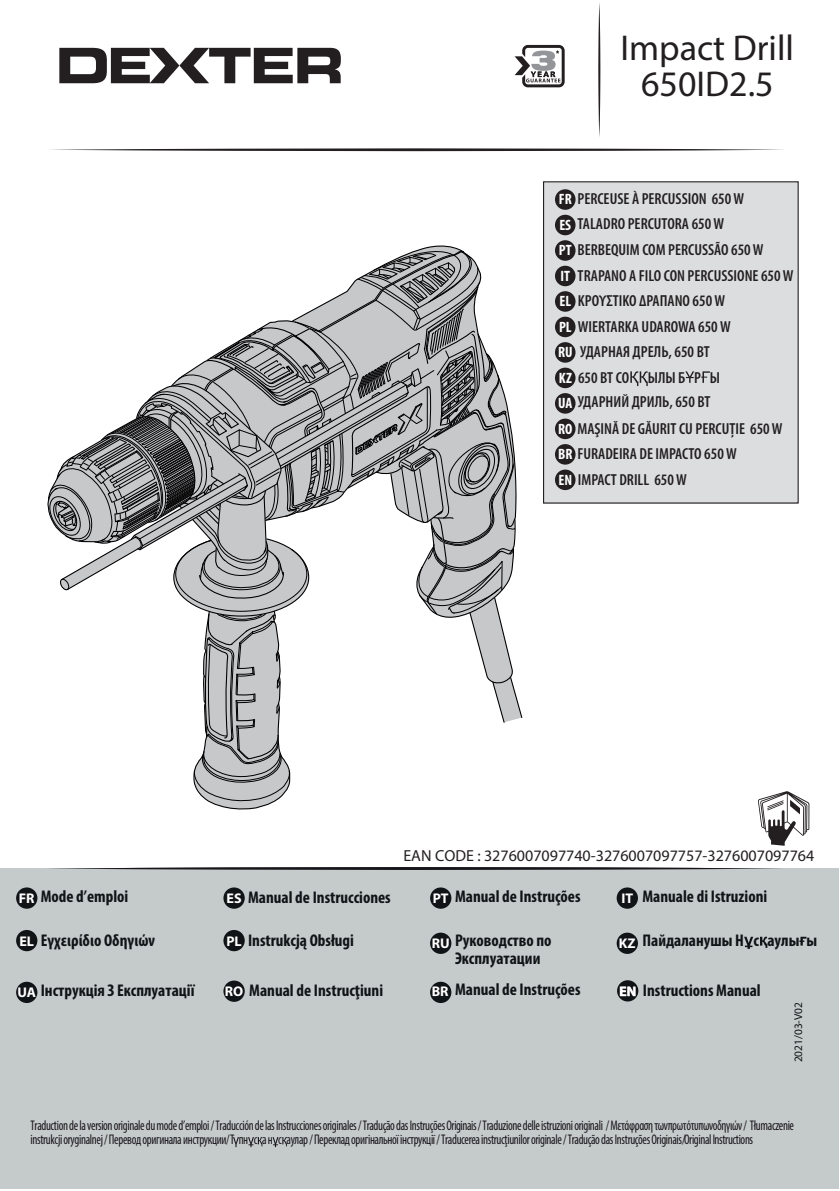
<style>
.page{position:relative;width:840px;height:1191px;background:#fff}
.page>*{position:absolute;margin:0;border:0;box-sizing:border-box;transform-origin:0 0}
.t1{font:36px/36px "Myriad Pro";color:#231f20;text-align:center}
.t2{font:700 condensed 17px/18px "Myriad Pro";color:#111416}
.t3{font:600 condensed 16px/25.4px "Myriad Pro";color:#231f20}
.t4{font:16px "Myriad Pro";color:#231f20}
.t5{font:700 condensed 15px "Myriad Pro";color:#fff}
.t6{font:condensed 14px/14px "Myriad Pro";letter-spacing:-.03em;color:#18151a;scale:.88 1}
.t7{font:700 14px "Myriad Pro";color:#fff}
.t8{font:11.4px "Myriad Pro";color:#111416}
.s1{font-weight:700;font-size:15px;color:#fff}
</style>
<div class="page">
<svg style="left:59px;top:48px;width:281px;height:35px"></svg>
<svg style="left:51px;top:148px;width:732px;height:3px;background:#767474"></svg>
<svg style="left:598px;top:3px;width:2px;height:134px"></svg>
<svg style="left:758px;top:791px;width:51px;height:54px"></svg>
<div style="left:0;top:868px;width:839px;height:320px;background:#c5caca"></div>
<svg style="left:49px;top:867px;width:732px;height:3px;background:#565558"></svg>
<svg style="left:233px;top:1137px;width:6px;height:10px"></svg>
<svg style="left:248px;top:1137px;width:14px;height:10px"></svg>
<svg style="left:272px;top:1137px;width:15px;height:10px"></svg>
<div style="left:16px;top:887px;width:21px;height:21px;background:#111416;border-radius:50%"></div>
<div style="left:223px;top:887px;width:21px;height:21px;background:#111416;border-radius:50%"></div>
<div style="left:430px;top:887px;width:21px;height:21px;background:#111416;border-radius:50%"></div>
<div style="left:616px;top:887px;width:21px;height:21px;background:#111416;border-radius:50%"></div>
<div style="left:16px;top:930px;width:21px;height:21px;background:#111416;border-radius:50%"></div>
<div style="left:223px;top:930px;width:21px;height:21px;background:#111416;border-radius:50%"></div>
<div style="left:16px;top:981px;width:21px;height:22px;background:#111416;border-radius:50%"></div>
<div style="left:430px;top:932px;width:21px;height:22px;background:#111416;border-radius:50%"></div>
<div style="left:616px;top:932px;width:21px;height:22px;background:#111416;border-radius:50%"></div>
<div style="left:430px;top:981px;width:21px;height:22px;background:#111416;border-radius:50%"></div>
<div style="left:223px;top:980px;width:21px;height:21px;background:#111416;border-radius:50%"></div>
<svg style="left:744px;top:936px;width:8px;height:13px"></svg>
<svg style="left:760px;top:936px;width:7px;height:12px"></svg>
<svg style="left:799px;top:936px;width:7px;height:9px"></svg>
<svg style="left:616px;top:980px;width:22px;height:21px"></svg>
<svg style="left:620px;top:986px;width:15px;height:10px"></svg>
<svg style="left:514px;top:45px;width:50px;height:42px"></svg>
<svg style="left:47px;top:245px;width:476px;height:565px"></svg>
<hr style="left:838px;top:0;width:1px;height:1191px;background:#fff">
<div style="left:543px;top:182px;width:254px;height:321px;background:#dcdddf"></div>
<div style="left:542px;top:181px;width:256px;height:322px;border:1px solid #231f20"></div>
<div style="left:554px;top:189px;width:21px;height:21px;background:#231f20;border-radius:50%"></div>
<div style="left:554px;top:215px;width:21px;height:20px;background:#231f20;border-radius:50%"></div>
<div style="left:554px;top:240px;width:21px;height:21px;background:#231f20;border-radius:50%"></div>
<div style="left:554px;top:266px;width:21px;height:20px;background:#231f20;border-radius:50%"></div>
<div style="left:554px;top:291px;width:21px;height:21px;background:#231f20;border-radius:50%"></div>
<div style="left:554px;top:317px;width:21px;height:20px;background:#231f20;border-radius:50%"></div>
<div style="left:554px;top:342px;width:21px;height:21px;background:#231f20;border-radius:50%"></div>
<div style="left:554px;top:368px;width:21px;height:20px;background:#231f20;border-radius:50%"></div>
<div style="left:554px;top:393px;width:21px;height:21px;background:#231f20;border-radius:50%"></div>
<div style="left:554px;top:418px;width:21px;height:21px;background:#231f20;border-radius:50%"></div>
<div style="left:554px;top:444px;width:21px;height:20px;background:#231f20;border-radius:50%"></div>
<div style="left:554px;top:469px;width:21px;height:21px;background:#231f20;border-radius:50%"></div>
<svg style="left:630px;top:371px;width:17px;height:15px"></svg>
<svg style="left:685px;top:371px;width:9px;height:12px"></svg>
<svg style="left:701px;top:371px;width:8px;height:12px"></svg>
<h1 class="t1" style="left:620px;top:30px;width:175px">Impact Drill<br>650ID2.5</h1>
<p class="t3" style="left:558px;top:185px;width:206px"><span class="s1">FR</span> PERCEUSE À PERCUSSION 650W<br><span class="s1">ES</span> TALADRO PERCUTORA 650W<br><span class="s1">PT</span> BERBEQUIM COM PERCUSSÃO 650W</p>
<p class="t5" style="left:560px;top:266px;width:11px">IT</p>
<p class="t3" style="left:558px;top:288px;width:173px"><span class="s1">EL</span> ΚΡΟΥΣΤΙΚΟ ΔΡΑΠΑΝΟ 650W<br><span class="s1">PL</span> WIERTARKA UDAROWA 650W</p>
<p class="t5" style="left:557px;top:343px;width:16px">RU</p>
<p class="t3" style="left:558px;top:365px;width:163px;line-height:24.2px"><span class="s1">KZ</span> 650 ВТ СО ЫЛЫ Б Р Ы<br><sub>UA</sub> УДАРНИЙ ДРИЛЬ, 650 ВТ</p>
<p class="t3" style="left:558px;top:415px;width:226px"><span class="s1">RO</span> MAŞINĂ DE GĂURIT CU PERCUŢIE 650W<br><span class="s1">BR</span> FURADEIRA DE IMPACTO 650W<br><span class="s1">EN</span> IMPACT DRILL 650W</p>
<p class="t3" style="left:577px;top:263px;width:217px">TRAPANO A FILO CON PERCUSSIONE 650W</p>
<p class="t3" style="left:580px;top:339px;width:131px">УДАРНАЯ ДРЕЛЬ, 650 ВТ</p>
<p class="t4" style="left:403px;top:846px;width:412px">EAN CODE : 3276007097740-3276007097757-3276007097764</p>
<p class="t2" style="left:455px;top:886px;width:127px">Manual de Instruções</p>
<p class="t2" style="left:455px;top:931px;width:98px">Руководствo по<br>Эксплуатации</p>
<p class="t2" style="left:642px;top:886px;width:126px">Manuale di Istruzioni</p>
<p class="t2" style="left:642px;top:930px;width:176px">Пайдаланушы Н с аулы ы</p>
<p class="t2" style="left:642px;top:980px;width:119px">Instructions Manual</p>
<p class="t8" style="left:790px;top:1062px;width:62px;rotate:-90deg">2021/03-V02</p>
<p class="t2" style="left:41px;top:887px;width:89px">Mode d’emploi</p>
<p class="t2" style="left:41px;top:930px;width:116px">Εγχειρίδιο Οδηγιών</p>
<p class="t2" style="left:41px;top:980px;width:155px">Інструкція З Експлуатації</p>
<p class="t2" style="left:248px;top:887px;width:144px">Manual de Instrucciones</p>
<p class="t2" style="left:248px;top:930px;width:107px">Instrukcją Obsługi</p>
<p class="t2" style="left:249px;top:981px;width:135px">Manual de Instrucţiuni</p>
<p class="t7" style="left:19px;top:889px;width:17px">FR</p>
<p class="t7" style="left:226px;top:889px;width:17px">ES</p>
<p class="t7" style="left:432px;top:889px;width:17px">PT</p>
<p class="t7" style="left:621px;top:889px;width:13px">IT</p>
<p class="t7" style="left:19px;top:931px;width:16px">EL</p>
<p class="t7" style="left:226px;top:931px;width:17px">PL</p>
<p class="t7" style="left:431px;top:934px;width:19px">RU</p>
<p class="t7" style="left:618px;top:934px;width:18px">KZ</p>
<p class="t7" style="left:225px;top:982px;width:20px">RO</p>
<p class="t2" style="left:454px;top:980px;width:127px">Manual de Instruções</p>
<p class="t7" style="left:431px;top:982px;width:18px">BR</p>
<p class="t7" style="left:618px;top:982px;width:19px">EN</p>
<p class="t7" style="left:18px;top:983px;width:20px">UA</p>
<p class="t6" style="left:31px;top:1118px;width:868px">Traduction delaversion originaledumoded’emploi/TraduccióndelasInstruccionesoriginales/TraduçãodasInstruçõesOriginais/Traduzionedelleistruzionioriginali /Μετάφραση τωνπρωτότυπωνοδηγιών/ Tłumaczenie instrukcjioryginalnej/Переводоригинала инструкции/Т пн с ан с аулар/Перeкладоригінальної інструкції/Traducereainstrucţiunilororiginale/TraduçãodasInstruçõesOriginais/OriginalInstructions</p>
<p class="t6" style="left:457px;top:1118px;width:9px">in</p>
<p class="t6" style="left:531px;top:1118px;width:6px">ll</p>
</div>
